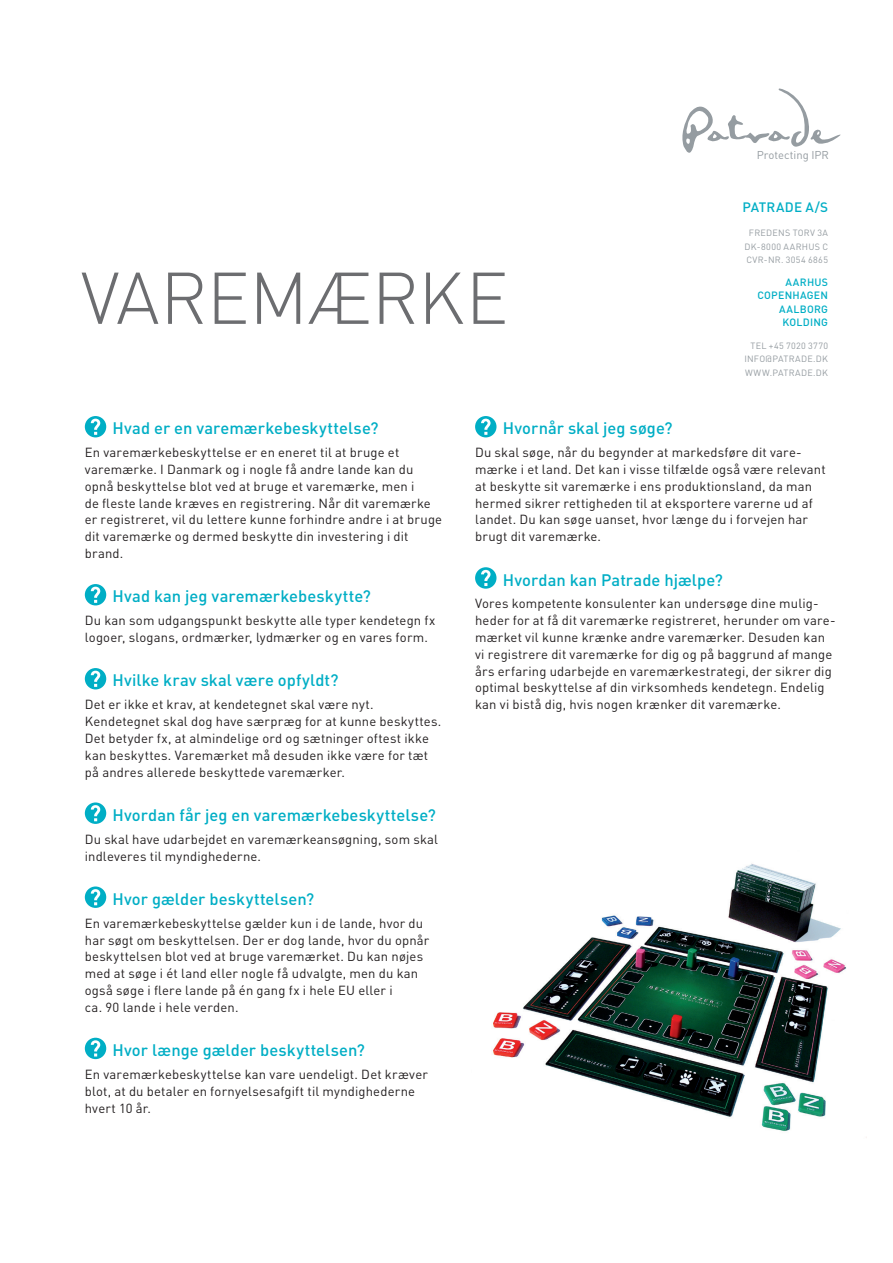
<style>
.page{position:relative;width:893px;height:1263px;background:#fff}
.page>*{position:absolute;margin:0;border:0;box-sizing:border-box;transform-origin:0 0}
.case_ur{font:300 72px "DINOT";letter-spacing:-.01em;color:#6c6d70}
.mrblå{font:500 16.5px "DINOT";letter-spacing:.005em;color:#00aec5}
.t1{font:500 13.5px "DINOT";letter-spacing:.015em;color:#00aec5}
.brød{font:13.05px/16.8px "DINOT";letter-spacing:.015em;color:#231f20}
.t2{font:11.25px "DINOT";color:#959ca1}
.t3{font:500 10.5px/13.5px "DINOT";letter-spacing:.025em;color:#00aec5;text-align:right}
.t4{font:9px/13.5px "DINOT";letter-spacing:.04em;color:#959ca1;text-align:center}
</style>
<div class="page">
<svg style="left:682px;top:88px;width:158px;height:65px"></svg>
<div style="left:85px;top:416px;width:21px;height:21px;background:#00aec5;border-radius:50%"></div>
<svg style="left:91px;top:419px;width:9px;height:16px"></svg>
<div style="left:85px;top:584px;width:21px;height:21px;background:#00aec5;border-radius:50%"></div>
<svg style="left:91px;top:587px;width:9px;height:16px"></svg>
<div style="left:85px;top:668px;width:21px;height:21px;background:#00aec5;border-radius:50%"></div>
<svg style="left:91px;top:671px;width:9px;height:16px"></svg>
<div style="left:85px;top:802px;width:21px;height:22px;background:#00aec5;border-radius:50%"></div>
<svg style="left:91px;top:805px;width:9px;height:16px"></svg>
<div style="left:85px;top:886px;width:21px;height:22px;background:#00aec5;border-radius:50%"></div>
<svg style="left:91px;top:889px;width:9px;height:16px"></svg>
<div style="left:85px;top:1038px;width:21px;height:21px;background:#00aec5;border-radius:50%"></div>
<svg style="left:91px;top:1040px;width:9px;height:16px"></svg>
<div style="left:475px;top:416px;width:21px;height:21px;background:#00aec5;border-radius:50%"></div>
<svg style="left:481px;top:419px;width:9px;height:16px"></svg>
<div style="left:475px;top:567px;width:21px;height:22px;background:#00aec5;border-radius:50%"></div>
<svg style="left:481px;top:570px;width:9px;height:16px"></svg>
<img style="left:493px;top:863px;width:353px;height:268px">
<p class="case_ur" style="left:81px;top:249px;width:429px">VAREMÆRKE</p>
<p class="t2" style="left:757px;top:147px;width:73px">Protecting IPR</p>
<p class="t1" style="left:742px;top:198px;width:87px">PATRADE A/S</p>
<p class="t4" style="left:745px;top:226px;width:85px">FREDENS TORV 3A<br>DK-8000 AARHUS C<br>CVR-NR. 3054 6865</p>
<p class="t3" style="left:757px;top:275px;width:72px">AARHUS<br>COPENHAGEN<br>AALBORG<br>KOLDING</p>
<p class="t4" style="left:744px;top:338px;width:85px;text-align:justify;text-indent:6px">TEL +45 7020 3770<br>INFO@PATRADE.DK WWW.PATRADE.DK</p>
<p class="mrblå" style="left:112px;top:417px;width:267px">Hvad er en varemærkebeskyttelse?</p>
<p class="brød" style="left:85px;top:444px;width:316px">En varemærkebeskyttelse er en eneret til at bruge et</p>
<p class="brød" style="left:85px;top:460px;width:330px">varemærke. I Danmark og i nogle få andre lande kan du</p>
<p class="brød" style="left:85px;top:477px;width:331px">opnå beskyttelse blot ved at bruge et varemærke, men i</p>
<p class="brød" style="left:85px;top:494px;width:359px">de fleste lande kræves en registrering. Når dit varemærke er registreret, vil du lettere kunne forhindre andre i at bruge dit varemærke og dermed beskytte din investering i dit brand.</p>
<p class="mrblå" style="left:112px;top:585px;width:260px">Hvad kan jeg varemærkebeskytte?</p>
<p class="brød" style="left:85px;top:612px;width:352px">Du kan som udgangspunkt beskytte alle typer kendetegn fx logoer, slogans, ordmærker, lydmærker og en vares form.</p>
<p class="mrblå" style="left:112px;top:669px;width:228px">Hvilke krav skal være opfyldt?</p>
<p class="brød" style="left:85px;top:696px;width:290px">Det er ikke et krav, at kendetegnet skal være nyt.</p>
<p class="brød" style="left:85px;top:712px;width:358px">Kendetegnet skal dog have særpræg for at kunne beskyttes.<br>Det betyder fx, at almindelige ord og sætninger oftest ikke kan beskyttes. Varemærket må desuden ikke være for tæt på andres allerede beskyttede varemærker.</p>
<p class="mrblå" style="left:113px;top:804px;width:325px">Hvordan får jeg en varemærkebeskyttelse?</p>
<p class="brød" style="left:85px;top:830px;width:355px">Du skal have udarbejdet en varemærkeansøgning, som skal indleveres til myndighederne.</p>
<p class="mrblå" style="left:113px;top:888px;width:203px">Hvor gælder beskyttelsen?</p>
<p class="brød" style="left:85px;top:914px;width:346px">En varemærkebeskyttelse gælder kun i de lande, hvor du har søgt om beskyttelsen. Der er dog lande, hvor du opnår beskyttelsen blot ved at bruge varemærket. Du kan nøjes med at søge i ét land eller nogle få udvalgte, men du kan også søge i flere lande på én gang fx i hele EU eller i</p>
<p class="brød" style="left:85px;top:998px;width:155px">ca. 90 lande i hele verden.</p>
<p class="mrblå" style="left:113px;top:1039px;width:254px">Hvor længe gælder beskyttelsen?</p>
<p class="brød" style="left:85px;top:1065px;width:345px">En varemærkebeskyttelse kan vare uendeligt. Det kræver blot, at du betaler en fornyelsesafgift til myndighederne hvert 10 år.</p>
<p class="mrblå" style="left:503px;top:417px;width:171px">Hvornår skal jeg søge?</p>
<p class="brød" style="left:475px;top:444px;width:352px">Du skal søge, når du begynder at markedsføre dit vare&shy;mærke i et land. Det kan i visse tilfælde også være relevant at beskytte sit varemærke i ens produktionsland, da man hermed sikrer rettigheden til at eksportere varerne ud af landet. Du kan søge uanset, hvor længe du i forvejen har brugt dit varemærke.</p>
<p class="mrblå" style="left:503px;top:568px;width:222px">Hvordan kan Patrade hjælpe?</p>
<p class="brød" style="left:475px;top:595px;width:362px">Vores kompetente konsulenter kan undersøge dine mulig&shy;heder for at få dit varemærke registreret, herunder om vare&shy;mærket vil kunne krænke andre varemærker. Desuden kan vi registrere dit varemærke for dig og på baggrund af mange års erfaring udarbejde en varemærkestrategi, der sikrer dig optimal beskyttelse af din virksomheds kendetegn. Endelig kan vi bistå dig, hvis nogen krænker dit varemærke.</p>
</div>
